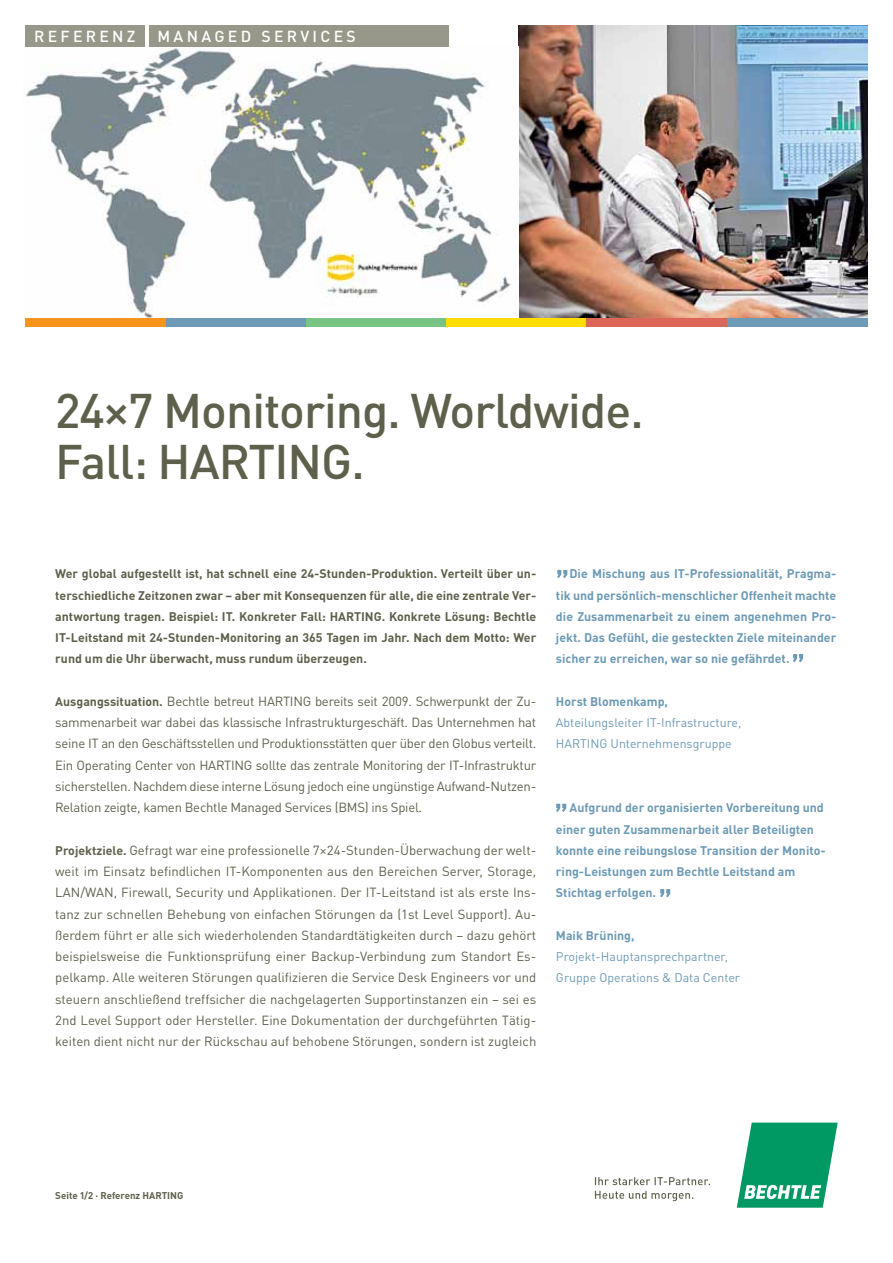
<style>
.page{position:relative;width:893px;height:1263px;background:#fff}
.page>*{position:absolute;margin:0;border:0;box-sizing:border-box;transform-origin:0 0}
.t1{font:500 48px/51px "Bechtle DIN";letter-spacing:-.02em;color:#5f604b}
.t2{font:500 15.75px "Bechtle DIN";letter-spacing:.21em;color:#fff}
.t3{font:13.2px/21.3px "Bechtle DIN";letter-spacing:-.02em;color:#5f604b;text-align:justify}
.t4{font:700 12.3px/21.3px "Bechtle DIN";color:#6d9ab4;text-align:justify}
.t5{font:700 12.3px/21.3px "Bechtle DIN";color:#5f604b;text-align:justify}
.t6{font:12.3px/21.3px "Bechtle DIN";color:#6d9ab4}
.t7{font:700 9.75px "Bechtle DIN";color:#5f604b}
.s1{font-weight:700;font-size:12.3px}
</style>
<div class="page">
<img style="left:518px;top:26px;width:349px;height:292px">
<img style="left:23px;top:47px;width:488px;height:273px">
<svg style="left:737px;top:1122px;width:101px;height:86px"></svg>
<svg style="left:595px;top:1191px;width:98px;height:10px"></svg>
<svg style="left:595px;top:1177px;width:115px;height:8px"></svg>
<div style="left:26px;top:26px;width:119px;height:21px;background:#97988a"></div>
<div style="left:149px;top:26px;width:300px;height:21px;background:#97988a"></div>
<div style="left:26px;top:318px;width:140px;height:8px;background:#f7941e"></div>
<div style="left:166px;top:318px;width:140px;height:8px;background:#6d9ab4"></div>
<div style="left:727px;top:318px;width:140px;height:8px;background:#6d9ab4"></div>
<div style="left:306px;top:318px;width:140px;height:8px;background:#78c583"></div>
<div style="left:446px;top:318px;width:141px;height:8px;background:#fd0"></div>
<div style="left:587px;top:318px;width:140px;height:8px;background:#dc6657"></div>
<svg style="left:557px;top:570px;width:10px;height:8px"></svg>
<svg style="left:660px;top:889px;width:10px;height:8px"></svg>
<svg style="left:556px;top:804px;width:10px;height:8px"></svg>
<svg style="left:793px;top:654px;width:10px;height:8px"></svg>
<p class="t2" style="left:34px;top:24px;width:103px">referenz</p>
<p class="t2" style="left:157px;top:24px;width:200px">MAN AGE D SER VICE S</p>
<h1 class="t1" style="left:55px;top:380px;width:590px">24×7 Monitoring. Worldwide.<br>Fall: HARTIN G.</h1>
<p class="t5" style="left:55px;top:562px;width:483px">Wer global aufgestellt ist, hat schnell eine 24-Stunden-Produktion. Verteilt über un&shy;terschiedliche Zeitzonen zwar – aber mit Konsequenzen für alle, die eine zentrale Ver&shy;antwortung tragen. Beispiel: IT. Konkreter Fall: HARTING. Konkrete Lösung: Bechtle IT-Leitstand mit 24-Stunden-Monitoring an 365 Tagen im Jahr. Nach dem Motto: Wer rund um die Uhr überwacht, muss rundum überzeugen.</p>
<p class="t3" style="left:55px;top:689px;width:483px"><span class="s1">Ausgangssituation.</span> Bechtle betreut HARTING bereits seit 2009. Schwerpunkt der Zu&shy;sammenarbeit war dabei das klassische Infrastrukturgeschäft. Das Unternehmen hat seine IT an den Geschäftsstellen und Produktionsstätten quer über den Globus verteilt.<br>Ein Operating Center von HARTING sollte das zentrale Monitoring der IT-Infrastruktur sicherstellen. Nachdem diese interne Lösung jedoch eine ungünstige Aufwand-Nutzen-Relation zeigte, kamen Bechtle Managed Services (BMS) ins Spiel.</p>
<p class="t3" style="left:55px;top:838px;width:483px"><span class="s1">Projektziele.</span> Gefragt war eine professionelle 7×24-Stunden-Überwachung der welt&shy;weit im Einsatz befindlichen IT-Komponenten aus den Bereichen Server, Storage, LAN/WAN, Firewall, Security und Applikationen. Der IT-Leitstand ist als erste Ins&shy;tanz zur schnellen Behebung von einfachen Störungen da (1st Level Support). Au&shy;ßerdem führt er alle sich wiederholenden Standardtätigkeiten durch – dazu gehört beispielsweise die Funktionsprüfung einer Backup-Verbindung zum Standort Es&shy;pelkamp. Alle weiteren Störungen qualifizieren die Service Desk Engineers vor und steuern anschließend treffsicher die nachgelagerten Supportinstanzen ein – sei es 2nd Level Support oder Hersteller. Eine Dokumentation der durchgeführten Tätig&shy;keiten dient nicht nur der Rückschau auf behobene Störungen, sondern ist zugleich</p>
<p class="t4" style="left:556px;top:562px;width:282px;text-indent:14px">Die Mischung aus IT-Professionalität, Pragma&shy;tik und persönlich-menschlicher Offenheit machte die Zusammenarbeit zu einem angenehmen Pro&shy;jekt. Das Gefühl, die gesteckten Ziele miteinander sicher zu erreichen, war so nie gefährdet.</p>
<p class="t4" style="left:556px;top:689px;width:114px">Horst Blomenkamp,</p>
<p class="t6" style="left:556px;top:711px;width:187px">Abteilungsleiter IT-Infrastructure,<br>HARTING Unternehmensgruppe</p>
<p class="t4" style="left:556px;top:796px;width:271px;text-align:left;text-indent:14px">Aufgrund der organisierten Vorbereitung und einer guten Zusammenarbeit aller Beteiligten konnte eine reibungslose Transition der Monito&shy;ring-Leistungen zum Bechtle Leitstand am Stichtag erfolgen.</p>
<p class="t4" style="left:556px;top:923px;width:80px">Maik Brüning,</p>
<p class="t6" style="left:556px;top:945px;width:186px">Projekt-Hauptansprechpartner,<br>Gruppe Operations &amp; Data Center</p>
<p class="t7" style="left:55px;top:1187px;width:130px">Seite 1/2 · Referenz HARTING</p>
</div>
